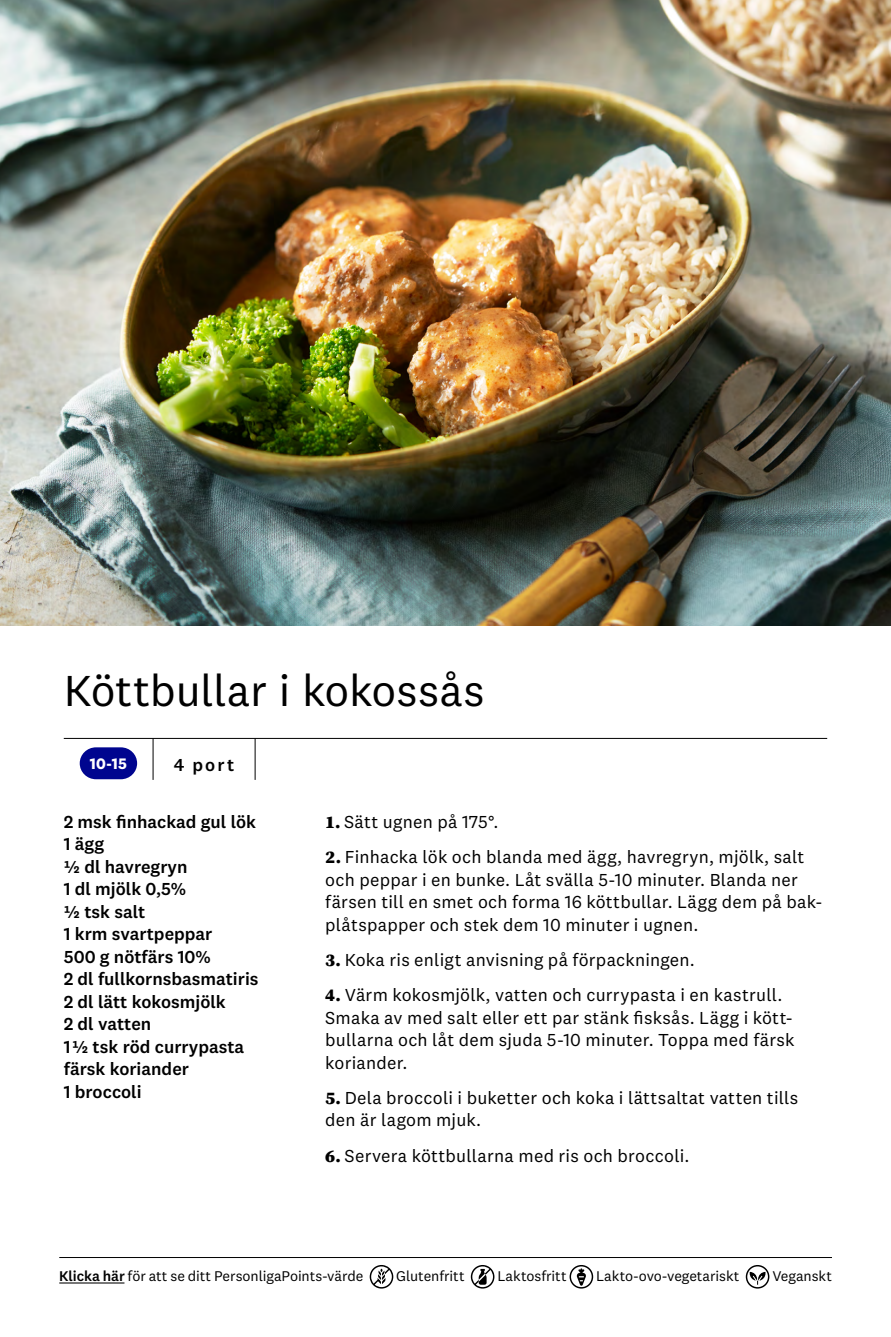
<style>
.page{position:relative;width:891px;height:1337px;background:#fff}
.page>*{position:absolute;margin:0;border:0;box-sizing:border-box;transform-origin:0 0}
.t1{font:45px "National 2";letter-spacing:-.005em;color:#000}
.t2{font:18px/22.5px "National 2";letter-spacing:.015em;color:#000}
.t3{font:500 18px/22.5px "National 2";color:#000}
.t4{font:700 15.75px "National 2";color:#fff}
.t5{font:14.62px "National 2";letter-spacing:-.005em;color:#000}
.s1{font-family:"Source Serif Pro";font-weight:900}
.s2{font-weight:500}
</style>
<div class="page">
<img style="left:0;top:0;width:891px;height:625px">
<hr style="left:59px;top:1257px;width:773px;height:1px;background:#000">
<hr style="left:59px;top:1282px;width:65px;height:1px;background:#000">
<svg style="left:370px;top:1265px;width:23px;height:23px"></svg>
<svg style="left:471px;top:1265px;width:23px;height:23px"></svg>
<svg style="left:570px;top:1265px;width:23px;height:23px"></svg>
<svg style="left:746px;top:1265px;width:23px;height:23px"></svg>
<hr style="left:64px;top:738px;width:763px;height:1px;background:#000">
<hr style="left:153px;top:738px;width:1px;height:42px;background:#000">
<hr style="left:255px;top:738px;width:1px;height:42px;background:#000">
<div style="left:80px;top:747px;width:57px;height:32px;background:#00058f;border-radius:16px"></div>
<h1 class="t1" style="left:64px;top:664px;width:422px">Köttbullar i kokossås</h1>
<p class="t4" style="left:90px;top:753px;width:39px">10-15</p>
<p class="t3" style="left:174px;top:753px;width:62px">4 port</p>
<p class="t3" style="left:64px;top:810px;width:196px">2 msk finhackad gul lök<br>1 ägg<br>½ dl havregryn<br>1 dl mjölk 0,5%<br>½ tsk salt<br>1 krm svartpeppar<br>500 g nötfärs 10%<br>2 dl fullkornsbasmatiris<br>2 dl lätt kokosmjölk<br>2 dl vatten<br>1 ½ tsk röd currypasta färsk koriander<br>1 broccoli</p>
<p class="t2" style="left:325px;top:810px;width:175px"><span class="s1">1.</span> Sätt ugnen på 175°.</p>
<p class="t2" style="left:325px;top:845px;width:498px"><span class="s1">2.</span> Finhacka lök och blanda med ägg, havregryn, mjölk, salt och peppar i en bunke. Låt svälla 5-10 minuter. Blanda ner färsen till en smet och forma 16 köttbullar. Lägg dem på bak&shy;plåtspapper och stek dem 10 minuter i ugnen.</p>
<p class="t2" style="left:325px;top:948px;width:371px"><span class="s1">3.</span> Koka ris enligt anvisning på förpackningen.</p>
<p class="t2" style="left:325px;top:983px;width:471px"><span class="s1">4.</span> Värm kokosmjölk, vatten och currypasta i en kastrull.<br>Smaka av med salt eller ett par stänk fisksås. Lägg i kött&shy;bullarna och låt dem sjuda 5-10 minuter. Toppa med färsk koriander.</p>
<p class="t2" style="left:325px;top:1086px;width:475px"><span class="s1">5.</span> Dela broccoli i buketter och koka i lättsaltat vatten tills den är lagom mjuk.</p>
<p class="t2" style="left:325px;top:1144px;width:366px"><span class="s1">6.</span> Servera köttbullarna med ris och broccoli.</p>
<p class="t5" style="left:59px;top:1267px;width:306px"><span class="s2">Klicka här</span> för att se ditt PersonligaPoints-värde</p>
<p class="t5" style="left:396px;top:1267px;width:70px">Glutenfritt</p>
<p class="t5" style="left:497px;top:1267px;width:71px">Laktosfritt</p>
<p class="t5" style="left:596px;top:1267px;width:145px">Lakto-ovo-vegetariskt</p>
<p class="t5" style="left:772px;top:1267px;width:61px">Veganskt</p>
</div>
